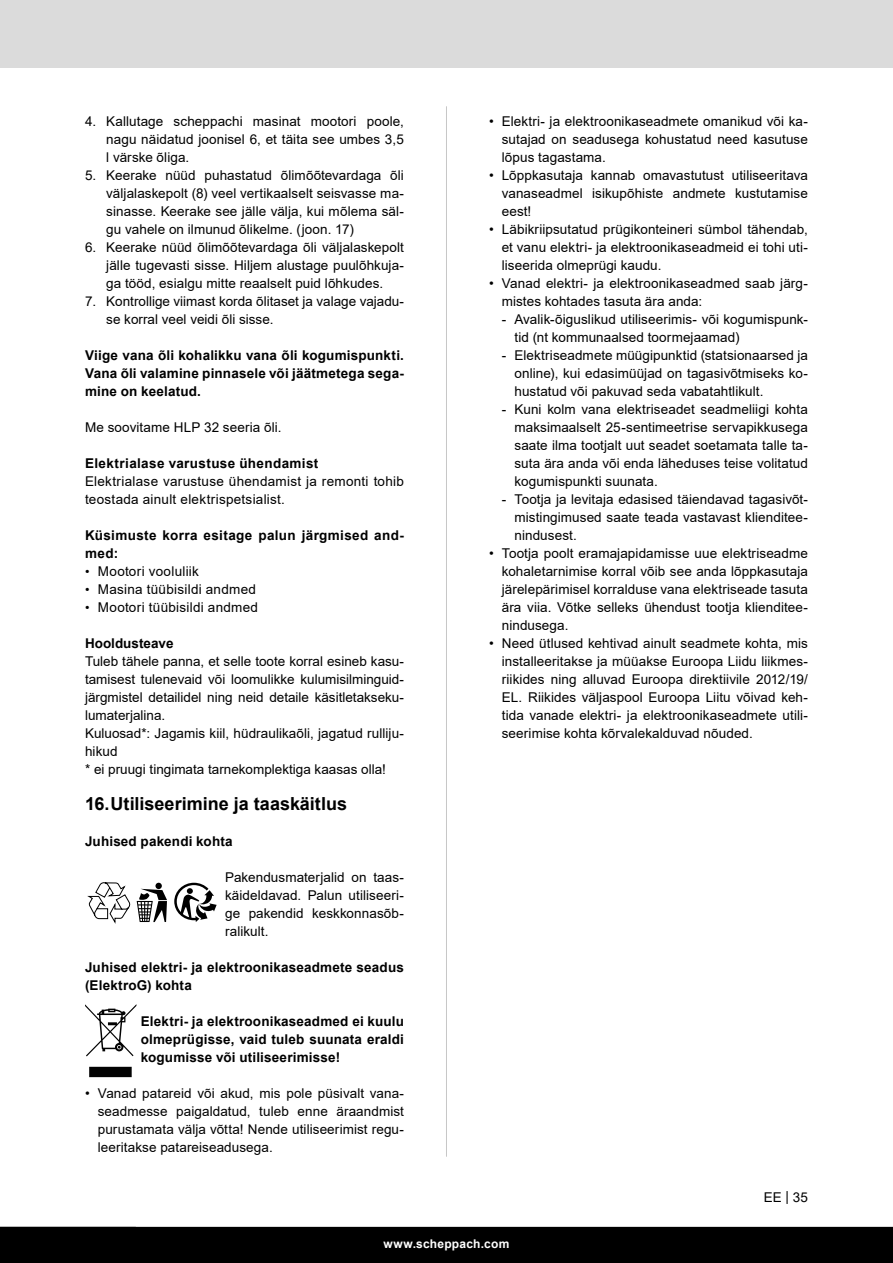
<style>
.page{position:relative;width:893px;height:1263px;background:#fff}
.page>*{position:absolute;margin:0;border:0;box-sizing:border-box;transform-origin:0 0}
.t1{font:700 18px "Arial";color:#000}
.Basiseinstellung{font:13.5px/18px "Arial";letter-spacing:.005em;color:#000;text-align:justify}
.Basiseinstellung-2{font:700 13.5px/18px "Arial";letter-spacing:.01em;color:#000}
.Grundtext_fett{font:700 13.5px/18px "Arial";letter-spacing:.015em;color:#000;text-align:justify}
.Grundtext_Einzug{font:13.5px/18px "Arial";letter-spacing:.02em;color:#000}
.Grundtext_Einzug-2{font:700 13.5px/18px "Arial";letter-spacing:.025em;color:#000}
.t2{font:700 12px "Arial";letter-spacing:.02em;color:#fff}
.s1{font-size:12.75px}
</style>
<div class="page">
<div style="left:0;top:0;width:893px;height:67px;background:#dbdbdb"></div>
<div style="left:0;top:1227px;width:893px;height:36px;background:#000"></div>
<hr style="left:446px;top:106px;width:1px;height:1051px;background:#c7c7c7">
<div style="left:155px;top:883px;width:7px;height:6px;background:#000;border-radius:50%"></div>
<svg style="left:137px;top:889px;width:30px;height:33px"></svg>
<svg style="left:174px;top:883px;width:43px;height:39px"></svg>
<svg style="left:87px;top:882px;width:43px;height:42px"></svg>
<svg style="left:85px;top:1004px;width:51px;height:73px"></svg>
<p class="Basiseinstellung" style="left:106px;top:112px;width:299px;text-indent:-21px">4. Kallutage scheppachi masinat mootori poole, nagu näidatud joonisel 6, et täita see umbes 3,5 l värske õliga.</p>
<p class="Basiseinstellung" style="left:106px;top:166px;width:299px;text-indent:-21px">5. Keerake nüüd puhastatud õlimõõtevardaga õli väljalaskepolt (8) veel vertikaalselt seisvasse ma&shy;sinasse. Keerake see jälle välja, kui mõlema säl&shy;gu vahele on ilmunud õlikelme. (joon. 17)</p>
<p class="Basiseinstellung" style="left:106px;top:238px;width:299px;text-indent:-21px">6. Keerake nüüd õlimõõtevardaga õli väljalaskepolt jälle tugevasti sisse. Hiljem alustage puulõhkuja&shy;ga tööd, esialgu mitte reaalselt puid lõhkudes.</p>
<p class="Basiseinstellung" style="left:106px;top:292px;width:299px;text-indent:-21px">7. Kontrollige viimast korda õlitaset ja valage vajadu&shy;se korral veel veidi õli sisse.</p>
<p class="Grundtext_fett" style="left:85px;top:346px;width:320px">Viige vana õli kohalikku vana õli kogumispunkti.<br>Vana õli valamine pinnasele või jäätmetega sega&shy;mine on keelatud.</p>
<p class="Basiseinstellung" style="left:85px;top:418px;width:198px">Me soovitame HLP 32 seeria õli.</p>
<p class="Grundtext_Einzug-2" style="left:85px;top:454px;width:235px">Elektrialase varustuse ühendamist</p>
<p class="Grundtext_Einzug" style="left:85px;top:472px;width:320px">Elektrialase varustuse ühendamist ja remonti tohib teostada ainult elektrispetsialist.</p>
<p class="Grundtext_Einzug-2" style="left:85px;top:526px;width:320px">Küsimuste korra esitage palun järgmised and&shy;med:</p>
<p class="Basiseinstellung" style="left:85px;top:562px;width:115px"><span class="s1">•</span> Mootori vooluliik</p>
<p class="Basiseinstellung" style="left:85px;top:580px;width:173px"><span class="s1">•</span> Masina tüübisildi andmed</p>
<p class="Basiseinstellung" style="left:85px;top:598px;width:175px"><span class="s1">•</span> Mootori tüübisildi andmed</p>
<p class="Basiseinstellung-2" style="left:85px;top:634px;width:90px">Hooldusteave</p>
<p class="Basiseinstellung" style="left:85px;top:652px;width:320px">Tuleb tähele panna, et selle toote korral esineb kasu&shy;tamisest tulenevaid või loomulikke kulumisilminguid&shy;järgmistel detailidel ning neid detaile käsitletakseku&shy;lumaterjalina.</p>
<p class="Basiseinstellung" style="left:85px;top:724px;width:320px">Kuluosad*: Jagamis kiil, hüdraulikaõli, jagatud rulliju&shy;hikud</p>
<p class="Basiseinstellung" style="left:85px;top:760px;width:302px">* ei pruugi tingimata tarnekomplektiga kaasas olla!</p>
<p class="t1" style="left:85px;top:791px;width:264px">16.Utiliseerimine ja taaskäitlus</p>
<p class="Basiseinstellung-2" style="left:85px;top:832px;width:149px">Juhised pakendi kohta</p>
<p class="Basiseinstellung" style="left:225px;top:868px;width:180px">Pakendusmaterjalid on taas&shy;käideldavad. Palun utiliseeri&shy;ge pakendid keskkonnasõb&shy;ralikult.</p>
<p class="Basiseinstellung-2" style="left:85px;top:958px;width:320px">Juhised elektri- ja elektroonikaseadmete seadus (ElektroG) kohta</p>
<p class="Basiseinstellung-2" style="left:141px;top:1012px;width:265px;text-align:justify">Elektri- ja elektroonikaseadmed ei kuulu olmeprügisse, vaid tuleb suunata eraldi kogumisse või utiliseerimisse!</p>
<p class="Basiseinstellung" style="left:98px;top:1084px;width:308px;text-indent:-13px">• Vanad patareid või akud, mis pole püsivalt vana&shy;seadmesse paigaldatud, tuleb enne äraandmist purustamata välja võtta! Nende utiliseerimist regu&shy;leeritakse patareiseadusega.</p>
<p class="Basiseinstellung" style="left:502px;top:112px;width:308px;text-indent:-13px">• Elektri- ja elektroonikaseadmete omanikud või ka&shy;sutajad on seadusega kohustatud need kasutuse lõpus tagastama.</p>
<p class="Basiseinstellung" style="left:502px;top:166px;width:308px;text-indent:-13px">• Lõppkasutaja kannab omavastutust utiliseeritava vanaseadmel isikupõhiste andmete kustutamise eest!</p>
<p class="Basiseinstellung" style="left:502px;top:220px;width:308px;text-indent:-13px">• Läbikriipsutatud prügikonteineri sümbol tähendab, et vanu elektri- ja elektroonikaseadmeid ei tohi uti&shy;liseerida olmeprügi kaudu.</p>
<p class="Basiseinstellung" style="left:502px;top:274px;width:308px;text-indent:-13px">• Vanad elektri- ja elektroonikaseadmed saab järg&shy;mistes kohtades tasuta ära anda:</p>
<p class="Basiseinstellung" style="left:514px;top:310px;width:295px;text-indent:-13px">- Avalik-õiguslikud utiliseerimis- või kogumispunk&shy;tid (nt kommunaalsed toormejaamad)</p>
<p class="Basiseinstellung" style="left:514px;top:346px;width:295px;text-indent:-13px">- Elektriseadmete müügipunktid (statsionaarsed ja online), kui edasimüüjad on tagasivõtmiseks ko&shy;hustatud või pakuvad seda vabatahtlikult.</p>
<p class="Basiseinstellung" style="left:514px;top:400px;width:295px;text-indent:-13px">- Kuni kolm vana elektriseadet seadmeliigi kohta maksimaalselt 25-sentimeetrise servapikkusega saate ilma tootjalt uut seadet soetamata talle ta&shy;suta ära anda või enda läheduses teise volitatud kogumispunkti suunata.</p>
<p class="Basiseinstellung" style="left:514px;top:490px;width:295px;text-indent:-13px">- Tootja ja levitaja edasised täiendavad tagasivõt&shy;mistingimused saate teada vastavast klienditee&shy;nindusest.</p>
<p class="Basiseinstellung" style="left:502px;top:544px;width:308px;text-indent:-13px">• Tootja poolt eramajapidamisse uue elektriseadme kohaletarnimise korral võib see anda lõppkasutaja järelepärimisel korralduse vana elektriseade tasuta ära viia. Võtke selleks ühendust tootja klienditee&shy;nindusega.</p>
<p class="Basiseinstellung" style="left:502px;top:634px;width:308px;text-indent:-13px">• Need ütlused kehtivad ainult seadmete kohta, mis installeeritakse ja müüakse Euroopa Liidu liikmes&shy;riikides ning alluvad Euroopa direktiivile 2012/19/ EL. Riikides väljaspool Euroopa Liitu võivad keh&shy;tida vanade elektri- ja elektroonikaseadmete utili&shy;seerimise kohta kõrvalekalduvad nõuded.</p>
<p class="Basiseinstellung" style="left:764px;top:1188px;width:46px">EE | 35</p>
<p class="t2" style="left:384px;top:1235px;width:127px">www.scheppach.com</p>
</div>
